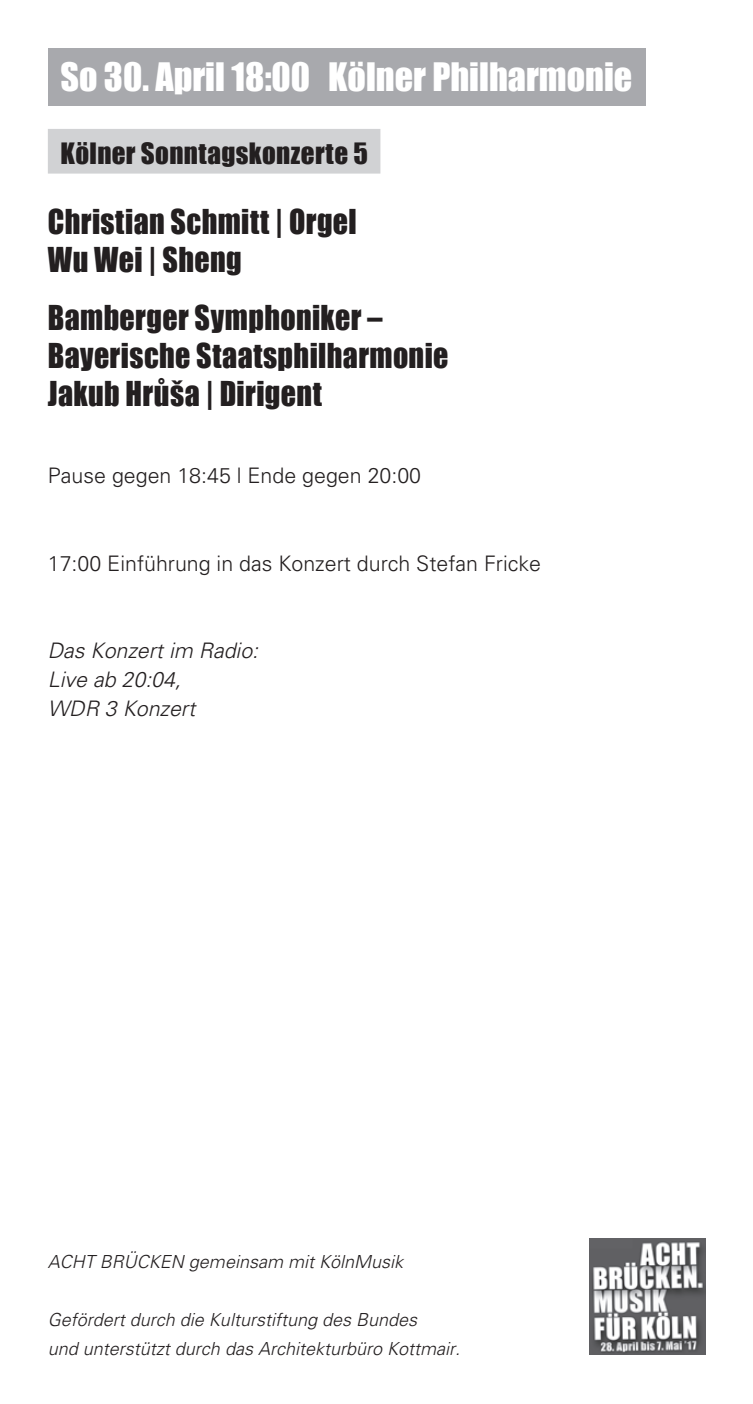
<style>
.page{position:relative;width:753px;height:1404px;background:#fff}
.page>*{position:absolute;margin:0;border:0;box-sizing:border-box;transform-origin:0 0}
.t1{font:36px "Impact";color:#fff}
.t2{font:31.5px/38.2px "Impact";letter-spacing:.01em;color:#231f20;scale:.95 1}
.t3{font:27px "Impact";letter-spacing:.015em;color:#231f20}
.t4{font:300 21.38px "Univers";color:#231f20}
.t5{font:italic 300 21.38px/29px "Univers";color:#231f20}
.t6{font:italic 300 18px/29px "Univers";color:#231f20}
</style>
<div class="page">
<div style="left:48px;top:129px;width:332px;height:44px;background:#d1d2d4"></div>
<div style="left:48px;top:48px;width:597px;height:57px;background:#a8a9ad"></div>
<img style="left:589px;top:1238px;width:116px;height:116px">
<h1 class="t1" style="left:61px;top:49px;width:573px">So 30. April 18:00 Kölner Philharmonie</h1>
<h3 class="t3" style="left:61px;top:132px;width:309px">Kölner Sonntagskonzerte 5</h3>
<h2 class="t2" style="left:48px;top:202px;width:327px">Christian Schmitt | Orgel<br>Wu Wei | Sheng</h2>
<h2 class="t2" style="left:48px;top:297px;width:423px">Bamberger Symphoniker –<br>Bayerische Staatsphilharmonie<br>Jakub Hrůša | Dirigent</h2>
<p class="t4" style="left:48px;top:463px;width:375px">Pause gegen 18:45 | Ende gegen 20:00</p>
<p class="t4" style="left:48px;top:550px;width:494px">17:00 Einführung in das Konzert durch Stefan Fricke</p>
<p class="t5" style="left:48px;top:635px;width:212px">Das Konzert im Radio:<br>Live ab 20:04,<br>WDR 3 Konzert</p>
<p class="t6" style="left:48px;top:1245px;width:357px">ACHT BRÜCKEN gemeinsam mit KölnMusik</p>
<p class="t6" style="left:48px;top:1304px;width:414px">Gefördert durch die Kulturstiftung des Bundes<br>und unterstützt durch das Architekturbüro Kottmair.</p>
</div>
